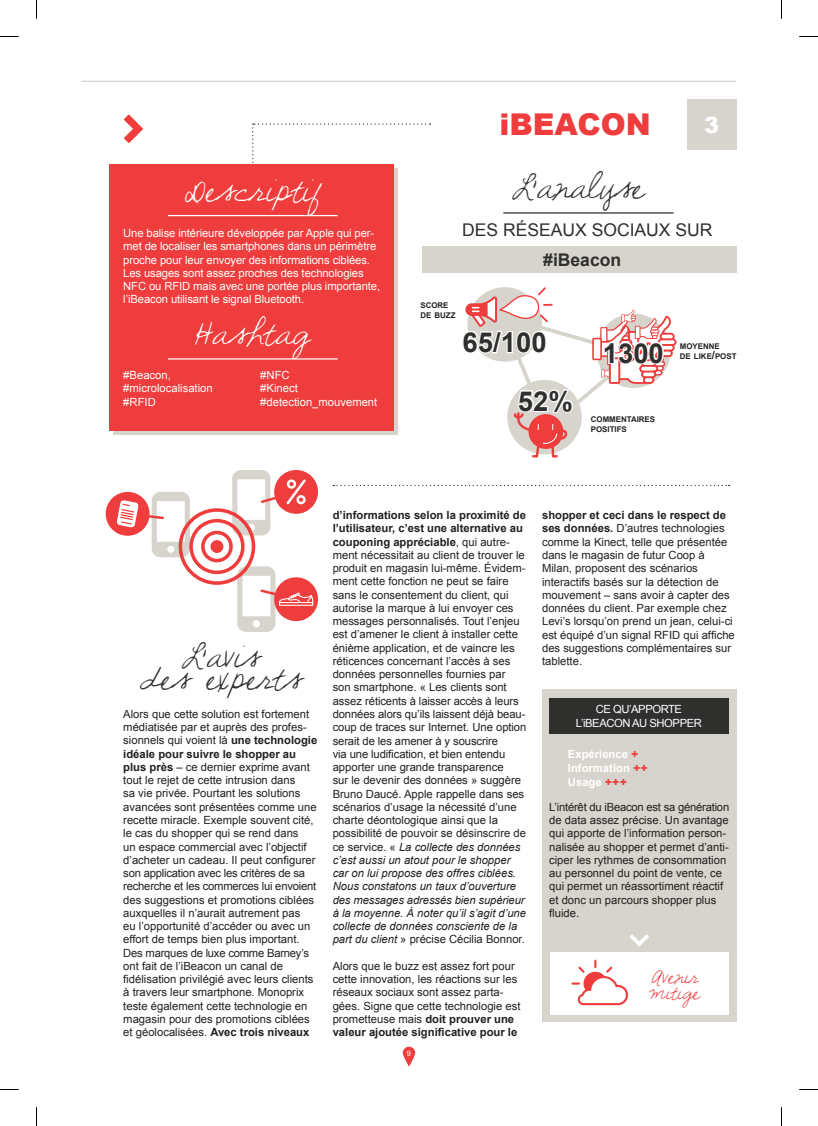
<style>
.page{position:relative;width:818px;height:1126px;background:#fff}
.page>*{position:absolute;margin:0;border:0;box-sizing:border-box;transform-origin:0 0}
.t1{font:900 30px "Arial";color:#ee3d3c}
.t2{font:27.5px/22.5px "Sunshine In My Soul";color:#2f2f2e;text-align:center}
.t3{font:27.5px "Sunshine In My Soul";color:#fff}
.t4{font:700 27.5px "Arial";color:#2f2f2e}
.t5{font:900 22.5px "Arial";color:#fff}
.t6{font:17.5px "Arial";color:#2f2f2e}
.t7{font:700 17.5px "Arial";color:#2f2f2e}
.t8{font:16.25px/16.2px "Sunshine In My Soul";color:#ee3d3c}
.t9{font:11.25px/13.2px "Arial";color:#231f20}
.t10{font:11.25px/13.2px "Arial";letter-spacing:-.01em;color:#fff}
.t11{font:700 11.25px/13.8px "Arial";color:#fff}
.t12{font:700 7.88px/10px "Arial";color:#231f20}
.t13{font:7.5px "Arial";color:#fff}
.s1{font-size:11.25px}
.s2{font-weight:700}
.s3{font-style:italic}
.s4{font-weight:900;color:#ee3d3c}
</style>
<div class="page">
<svg style="left:402px;top:1046px;width:13px;height:20px"></svg>
<div style="left:541px;top:689px;width:195px;height:332px;background:#d7d4cd"></div>
<div style="left:113px;top:168px;width:285px;height:267px;background:#d7d4cd"></div>
<svg style="left:252px;top:123px;width:178px;height:40px"></svg>
<div style="left:109px;top:164px;width:285px;height:267px;background:#ee3d3c"></div>
<svg style="left:333px;top:485px;width:396px;height:1px"></svg>
<hr style="left:168px;top:215px;width:169px;height:1px;background:#fff">
<hr style="left:168px;top:358px;width:169px;height:1px;background:#fff">
<svg style="left:630px;top:934px;width:19px;height:13px"></svg>
<div style="left:549px;top:951px;width:179px;height:63px;background:#fff"></div>
<svg style="left:123px;top:114px;width:21px;height:30px"></svg>
<div style="left:549px;top:698px;width:179px;height:35px;background:#2f2f2e"></div>
<hr style="left:81px;top:81px;width:655px;height:1px;background:#d7d4cd">
<div style="left:686px;top:99px;width:50px;height:51px;background:#d7d4cd"></div>
<svg style="left:105px;top:470px;width:214px;height:162px"></svg>
<svg style="left:571px;top:959px;width:56px;height:46px"></svg>
<div style="left:422px;top:246px;width:314px;height:27px;background:#d7d4cd"></div>
<hr style="left:503px;top:212px;width:170px;height:1px;background:#2f2f2e">
<svg style="left:465px;top:287px;width:211px;height:170px"></svg>
<svg style="left:0;top:36px;width:19px;height:1px"></svg>
<svg style="left:799px;top:36px;width:18px;height:1px"></svg>
<svg style="left:0;top:1089px;width:19px;height:1px"></svg>
<svg style="left:799px;top:1089px;width:18px;height:1px"></svg>
<svg style="left:36px;top:0;width:1px;height:19px"></svg>
<svg style="left:36px;top:1107px;width:1px;height:18px"></svg>
<h2 class="t3" style="left:185px;top:175px;width:137px">Descriptif</h2>
<p class="t10" style="left:123px;top:226px;width:258px">U ne balise intérieure développée par Apple qui per&shy;met de localiser les smartphones dans un périmètre proche pour leur envoyer des informations ciblées.<br>Les usages sont assez proches des technologies NFC ou RFID mais avec une portée plus importante, l’iBeacon utilisant le signal Bluetooth.</p>
<h2 class="t3" style="left:195px;top:319px;width:116px">Hashtag</h2>
<p class="t10" style="left:123px;top:368px;width:91px">#Beacon, #microlocalisation #RFID</p>
<p class="t10" style="left:260px;top:368px;width:118px">#NFC<br>#Kinect #detection_mouvement</p>
<h1 class="t1" style="left:499px;top:103px;width:153px">IBEACON</h1>
<h2 class="t2" style="left:512px;top:177px;width:133px">L’analyse</h2>
<h3 class="t5" style="left:703px;top:109px;width:17px">3</h3>
<h3 class="t6" style="left:462px;top:218px;width:13px">des</h3>
<h3 class="t6" style="left:503px;top:218px;width:13px">résea</h3>
<h3 class="t6" style="left:562px;top:218px;width:41px">ux socia</h3>
<h3 class="t6" style="left:645px;top:218px;width:61px">ux sur</h3>
<h3 class="t7" style="left:543px;top:248px;width:79px">#iBeacon</h3>
<p class="t12" style="left:420px;top:300px;width:37px">SCORE<br>DE BUZZ</p>
<h2 class="t4" style="left:462px;top:324px;width:86px">65/100</h2>
<h2 class="t4" style="left:517px;top:383px;width:57px">52%</h2>
<h2 class="t4" style="left:602px;top:335px;width:63px">1300</h2>
<p class="t12" style="left:679px;top:341px;width:58px">MOYENNE<br>DE LIKE<span class="s1">/</span>POST</p>
<p class="t12" style="left:590px;top:415px;width:66px">COMMENTAIRES<br>POSITIFS</p>
<h2 class="t2" style="left:140px;top:646px;width:163px">L’avis<br>des experts</h2>
<p class="t9" style="left:123px;top:707px;width:195px">Alors que cette solution est fortement médiatisée par et auprès des profes&shy;sionnels qui voient là <span class="s2">une technologie idéale pour suivre le shopper au plus près</span> – ce dernier exprime avant tout le rejet de cette intrusion dans<br>sa vie privée. Pourtant les solutions avancées sont présentées comme une recette miracle. Exemple souvent cité, le cas du shopper qui se rend dans<br>un espace commercial avec l’objectif d’acheter un cadeau. Il peut configurer son application avec les critères de sa recherche et les commerces lui envoient des suggestions et promotions ciblées auxquelles il n’aurait autrement pas<br>eu l’opportunité d’accéder ou avec un effort de temps bien plus important.<br>Des marques de luxe comme Barney’s ont fait de l’iBeacon un canal de fidélisation privilégié avec leurs clients à travers leur smartphone. Monoprix teste également cette technologie en magasin pour des promotions ciblées et géolocalisées. <span class="s2">Avec trois niveaux</span></p>
<p class="t9" style="left:332px;top:508px;width:195px"><span class="s2">d’informations selon la proximité de l’utilisateur, c’est une alternative au couponing appréciable</span>, qui autre&shy;ment nécessitait au client de trouver le produit en magasin lui-même. Évidem&shy;ment cette fonction ne peut se faire sans le consentement du client, qui autorise la marque à lui envoyer ces messages personnalisés. Tout l’enjeu est d’amener le client à installer cette énième application, et de vaincre les réticences concernant l’accès à ses données personnelles fournies par son smartphone. « Les clients sont assez réticents à laisser accès à leurs données alors qu’ils laissent déjà beau&shy;coup de traces sur Internet. U ne option serait de les amener à y souscrire<br>via une ludification, et bien entendu apporter une grande transparence<br>sur le devenir des données » suggère Bruno Daucé. Apple rappelle dans ses scénarios d’usage la nécessité d’une charte déontologique ainsi que la possibilité de pouvoir se désinscrire de ce service. « <span class="s3">La collecte des données c’est aussi un atout pour le shopper car on lui propose des offres ciblées.<br>Nous constatons un taux d’ouverture des messages adressés bien supérieur à la moyenne. à noter qu’il s’agit d’une collecte de données consciente de la part du client</span> » précise Cécilia Bonnor.</p>
<p class="t9" style="left:332px;top:959px;width:189px">Alors que le buzz est assez fort pour cette innovation, les réactions sur les réseaux sociaux sont assez parta&shy;gées. Signe que cette technologie est prometteuse mais <span class="s2">doit prouver une valeur ajoutée significative pour le</span></p>
<p class="t13" style="left:406px;top:1048px;width:6px">9</p>
<p class="t9" style="left:541px;top:508px;width:194px"><span class="s2">shopper et ceci dans le respect de ses données.</span> D’autres technologies comme la Kinect, telle que présentée dans le magasin de futur Coop à Milan, proposent des scénarios interactifs basés sur la détection de mouvement – sans avoir à capter des données du client. Par exemple chez Levi’s lorsqu’on prend un jean, celui-ci est équipé d’un signal RFID qui affiche des suggestions complémentaires sur tablette.</p>
<p class="t10" style="left:595px;top:702px;width:44px">Ce qu’apporte</p>
<p class="t10" style="left:575px;top:716px;width:18px">l’ibeaco</p>
<p class="t10" style="left:622px;top:716px;width:51px">n au shopper</p>
<p class="t11" style="left:567px;top:747px;width:81px">Expérience <span class="s4">+<br></span>Information <span class="s4">++<br></span>Usage <span class="s4">+++</span></p>
<p class="t9" style="left:549px;top:800px;width:181px">L’intérêt du iBeacon est sa génération de data assez précise. U n avantage qui apporte de l’information person&shy;nalisée au shopper et permet d’anti&shy;ciper les rythmes de consommation au personnel du point de vente, ce qui permet un réassortiment réactif et donc un parcours shopper plus fluide.</p>
<h3 class="t8" style="left:649px;top:968px;width:52px">Avenir mitige</h3>
</div>
